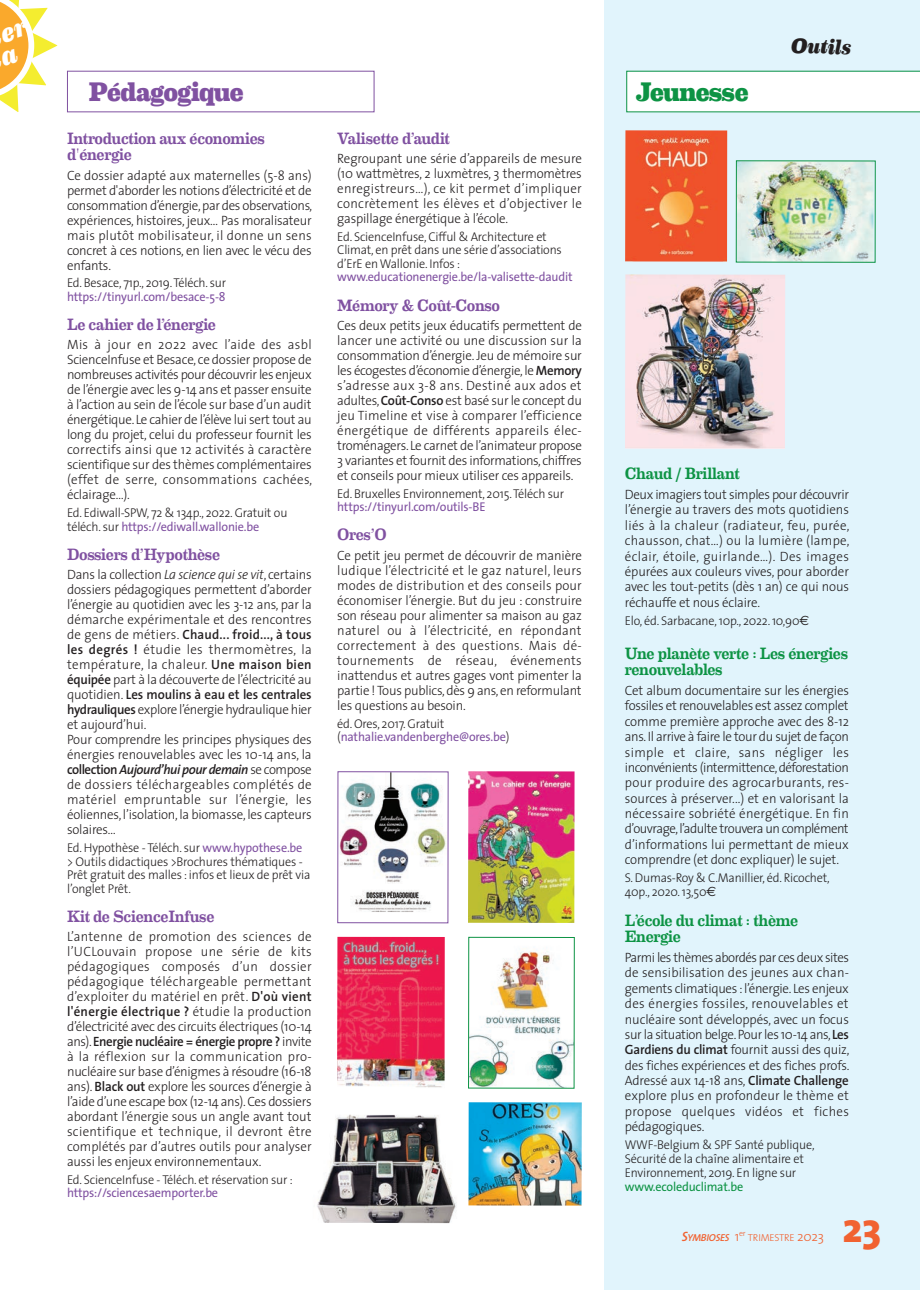
<style>
.page{position:relative;width:920px;height:1290px;background:#fff}
.page>*{position:absolute;margin:0;border:0;box-sizing:border-box;transform-origin:0 0}
.t1{font:800 42px "The Sans";color:#f16231}
.t2{font:800 27px "Eames Century Modern";letter-spacing:-.025em;color:#8051a1}
.t3{font:800 27px "Eames Century Modern";letter-spacing:-.025em;color:#0d9344}
.t4{font:italic 800 21px "Eames Century Modern";color:#231f20}
.t5{font:500 16.5px/16.5px "Eames Century Modern";letter-spacing:-.015em;color:#8051a1;scale:.96 1}
.t6{font:500 16.5px/16.8px "Eames Century Modern";letter-spacing:-.015em;color:#0d9344;scale:.96 1}
.t7{font:300 13.5px/15px "The Sans";letter-spacing:-.015em;color:#231f20;text-align:justify;scale:.96 1}
.t8{font:300 12.75px/13.5px "The Sans";letter-spacing:-.015em;color:#231f20;scale:.96 1}
.t9{font:12.75px/13.5px "The Sans";letter-spacing:-.015em;color:#8051a1;scale:.96 1}
.t10{font:300 10.2px "The Sans";letter-spacing:-.02em;color:#f16231}
.s1{font-weight:400;color:#8051a1}
.s2{font-style:italic}
.s3{font-weight:600}
.s4{font-weight:600;font-style:italic}
.s5{font-weight:300;color:#231f20}
.s6{font-family:"Euro Sans";font-weight:400;font-size:13.5px}
.s7{font-weight:400;color:#0d9344}
.s8{font-weight:600;font-style:italic;font-size:13.5px}
.s9{font-size:13.5px}
</style>
<div class="page">
<div style="left:604px;top:0;width:316px;height:1290px;background:#e1f4fc"></div>
<img style="left:339px;top:773px;width:107px;height:139px">
<div style="left:337px;top:771px;width:111px;height:152px;border:1px solid #8051a1"></div>
<img style="left:468px;top:771px;width:106px;height:152px">
<img style="left:337px;top:937px;width:108px;height:151px">
<img style="left:470px;top:951px;width:103px;height:135px">
<div style="left:468px;top:937px;width:107px;height:151px;border:1px solid #0d9344"></div>
<img style="left:468px;top:1102px;width:114px;height:103px">
<img style="left:317px;top:1115px;width:140px;height:108px">
<div style="left:626px;top:71px;width:294px;height:41px;background:#fff"></div>
<img style="left:625px;top:130px;width:102px;height:132px">
<img style="left:738px;top:162px;width:135px;height:99px">
<div style="left:736px;top:160px;width:140px;height:103px;border:1px solid #0d9344"></div>
<img style="left:625px;top:274px;width:160px;height:175px">
<div style="left:67px;top:71px;width:307px;height:41px;border:1px solid #8051a1"></div>
<svg style="left:0;top:0;width:58px;height:112px"></svg>
<p class="t2" style="left:89px;top:82px;width:156px">Pédagogique</p>
<p class="t5" style="left:67px;top:132px;width:207px">Introduction aux économies d'énergie</p>
<p class="t7" style="left:67px;top:169px;width:257px">Ce dossier adapté aux maternelles (5-8 ans) permet d'aborder les notions d’électricité et de consommation d’énergie, par des observations, expériences, histoires, jeux… Pas moralisateur mais plutôt mobilisateur, il donne un sens concret à ces notions, en lien avec le vécu des enfants.</p>
<p class="t8" style="left:67px;top:278px;width:167px">Ed. Besace, 71p., 2019. Téléch. sur <span class="s1">https://tinyurl.com/besace-5-8</span></p>
<p class="t5" style="left:67px;top:318px;width:157px">Le cahier de l’énergie</p>
<p class="t7" style="left:67px;top:339px;width:257px">Mis à jour en 2022 avec l’aide des asbl ScienceInfuse et Besace, ce dossier propose de nombreuses activités pour découvrir les enjeux de l’énergie avec les 9-14 ans et passer ensuite à l’action au sein de l’école sur base d’un audit énergétique. Le cahier de l’élève lui sert tout au long du projet, celui du professeur fournit les correctifs ainsi que 12 activités à caractère scientifique sur des thèmes complémentaires (effet de serre, consommations cachées, éclairage…).</p>
<p class="t8" style="left:67px;top:507px;width:231px">Ed. Ediwall-SPW, 72 &amp; 134p., 2022. Gratuit ou téléch. sur <span class="s1">https://ediwall.wallonie.be</span></p>
<p class="t5" style="left:67px;top:548px;width:161px">Dossiers d’Hypothèse</p>
<p class="t7" style="left:67px;top:569px;width:256px">Dans la collection <span class="s2">La science qui se vit</span>, certains dossiers pédagogiques permettent d’aborder l’énergie au quotidien avec les 3-12 ans, par la démarche expérimentale et des rencontres de gens de métiers. <span class="s3">Chaud... froid..., à tous les degrés !</span> étudie les thermomètres, la température, la chaleur. <span class="s3">Une maison bien équipée</span> part à la découverte de l’électricité au quotidien. <span class="s3">Les moulins à eau et les centrales hydrauliques</span> explore l’énergie hydraulique hier et aujourd’hui.</p>
<p class="t7" style="left:67px;top:733px;width:256px">Pour comprendre les principes physiques des énergies renouvelables avec les 10-14 ans, la <span class="s3">collection</span> <span class="s4">Aujourd’hui pour demain</span> se compose de dossiers téléchargeables complétés de matériel empruntable sur l’énergie, les éoliennes, l’isolation, la biomasse, les capteurs solaires…</p>
<p class="t8" style="left:67px;top:842px;width:255px">Ed. Hypothèse - Téléch. sur <span class="s1">www.hypothese.be </span>&gt; Outils didactiques &gt;Brochures thématiques - Prêt gratuit des malles : infos et lieux de prêt via l’onglet Prêt.</p>
<p class="t5" style="left:67px;top:909px;width:155px">Kit de ScienceInfuse</p>
<p class="t7" style="left:67px;top:930px;width:256px">L’antenne de promotion des sciences de l’UCLouvain propose une série de kits pédagogiques composés d’un dossier pédagogique téléchargeable permettant d’exploiter du matériel en prêt. <span class="s3">D'où vient l'énergie électrique ?</span> étudie la production d’électricité avec des circuits électriques (10-14 ans). <span class="s3">Energie nucléaire = énergie propre ?</span> invite à la réflexion sur la communication pro&shy;nucléaire sur base d’énigmes à résoudre (16-18 ans). <span class="s3">Black out</span> explore les sources d’énergie à l’aide d’une escape box (12-14 ans). Ces dossiers abordant l’énergie sous un angle avant tout scientifique et technique, il devront être complétés par d’autres outils pour analyser aussi les enjeux environnementaux.</p>
<p class="t8" style="left:67px;top:1174px;width:237px">Ed. ScienceInfuse - Téléch. et réservation sur : <span class="s1">https://sciencesaemporter.be</span></p>
<p class="t5" style="left:337px;top:132px;width:119px">Valisette d’audit</p>
<p class="t7" style="left:337px;top:152px;width:256px">Regroupant une série d’appareils de mesure (10 wattmètres, 2 luxmètres, 3 thermomètres enregistreurs…), ce kit permet d’impliquer concrètement les élèves et d’objectiver le gaspillage énergétique à l’école.</p>
<p class="t8" style="left:337px;top:231px;width:247px">Ed. ScienceInfuse, Cifful &amp; Architecture et Climat, en prêt dans une série d’associations d’ErE en Wallonie. Infos : <span class="s1">www.educationenergie.be/la-valisette-daudit</span></p>
<p class="t5" style="left:337px;top:298px;width:171px">Mémory &amp; Coût-Conso</p>
<p class="t7" style="left:337px;top:319px;width:256px">Ces deux petits jeux éducatifs permettent de lancer une activité ou une discussion sur la consommation d’énergie. Jeu de mémoire sur les écogestes d’économie d’énergie, le <span class="s3">Memory </span>s’adresse aux 3-8 ans. Destiné aux ados et adultes, <span class="s3">Coût-Conso</span> est basé sur le concept du jeu Timeline et vise à comparer l’efficience énergétique de différents appareils élec&shy;troménagers. Le carnet de l’animateur propose 3 variantes et fournit des informations, chiffres et conseils pour mieux utiliser ces appareils.</p>
<p class="t8" style="left:337px;top:488px;width:238px">Ed. Bruxelles Environnement, 2015. Téléch sur <span class="s1">https://tinyurl.com/outils-BE</span></p>
<p class="t5" style="left:337px;top:528px;width:53px">Ores’O</p>
<p class="t7" style="left:337px;top:549px;width:256px">Ce petit jeu permet de découvrir de manière ludique l’électricité et le gaz naturel, leurs modes de distribution et des conseils pour économiser l’énergie. But du jeu : construire son réseau pour alimenter sa maison au gaz naturel ou à l’électricité, en répondant correctement à des questions. Mais dé&shy;tournements de réseau, événements inattendus et autres gages vont pimenter la partie ! Tous publics, dès 9 ans, en reformulant les questions au besoin.</p>
<p class="t9" style="left:337px;top:718px;width:181px"><span class="s5">éd. Ores, 2017. Gratuit (</span>nathalie.vandenberghe@ores.be<span class="s5">)</span></p>
<p class="t3" style="left:636px;top:82px;width:114px">Jeunesse</p>
<p class="t4" style="left:791px;top:38px;width:62px;rotate:1deg">Outils</p>
<p class="t6" style="left:625px;top:467px;width:121px">Chaud / Brillant</p>
<p class="t7" style="left:625px;top:488px;width:236px">Deux imagiers tout simples pour découvrir l’énergie au travers des mots quotidiens liés à la chaleur (radiateur, feu, purée, chausson, chat…) ou la lumière (lampe, éclair, étoile, guirlande…). Des images épurées aux couleurs vives, pour aborder avec les tout-petits (dès 1 an) ce qui nous réchauffe et nous éclaire.</p>
<p class="t8" style="left:625px;top:615px;width:194px">Elo, éd. Sarbacane, 10p., 2022. 10,90<span class="s6">€</span></p>
<p class="t6" style="left:625px;top:646px;width:234px">Une planète verte : Les énergies renouvelables</p>
<p class="t7" style="left:625px;top:684px;width:235px">Cet album documentaire sur les énergies fossiles et renouvelables est assez complet comme première approche avec des 8-12 ans. Il arrive à faire le tour du sujet de façon simple et claire, sans négliger les inconvénients (intermittence, déforestation pour produire des agrocarburants, res&shy;sources à préserver...) et en valorisant la nécessaire sobriété énergétique. En fin d’ouvrage, l’adulte trouvera un complément d’informations lui permettant de mieux comprendre (et donc expliquer) le sujet.</p>
<p class="t8" style="left:625px;top:872px;width:215px">S. Dumas-Roy &amp; C.Manillier, éd. Ricochet,<br>40p., 2020. 13,50<span class="s6">€</span></p>
<p class="t6" style="left:625px;top:913px;width:182px">L’école du climat : thème<br>Energie</p>
<p class="t7" style="left:625px;top:951px;width:236px">Parmi les thèmes abordés par ces deux sites de sensibilisation des jeunes aux chan&shy;gements climatiques : l’énergie. Les enjeux des énergies fossiles, renouvelables et nucléaire sont développés, avec un focus sur la situation belge. Pour les 10-14 ans, <span class="s3">Les Gardiens du climat</span> fournit aussi des quiz, des fiches expériences et des fiches profs.<br>Adressé aux 14-18 ans, <span class="s3">Climate Challenge </span>explore plus en profondeur le thème et propose quelques vidéos et fiches pédagogiques.</p>
<p class="t8" style="left:625px;top:1139px;width:199px">WWF-Belgium &amp; SPF Santé publique,<br>Sécurité de la chaîne alimentaire et<br>Environnement, 2019. En ligne sur <span class="s7">www.ecoleduclimat.be</span></p>
<p class="t10" style="left:682px;top:1233px;width:144px"><span class="s8">S</span><span class="s4">YMBIOSES</span> <span class="s9">1</span><sup>er</sup> TRIMESTRE <span class="s9">2023</span></p>
<p class="t1" style="left:842px;top:1211px;width:40px">23</p>
</div>
